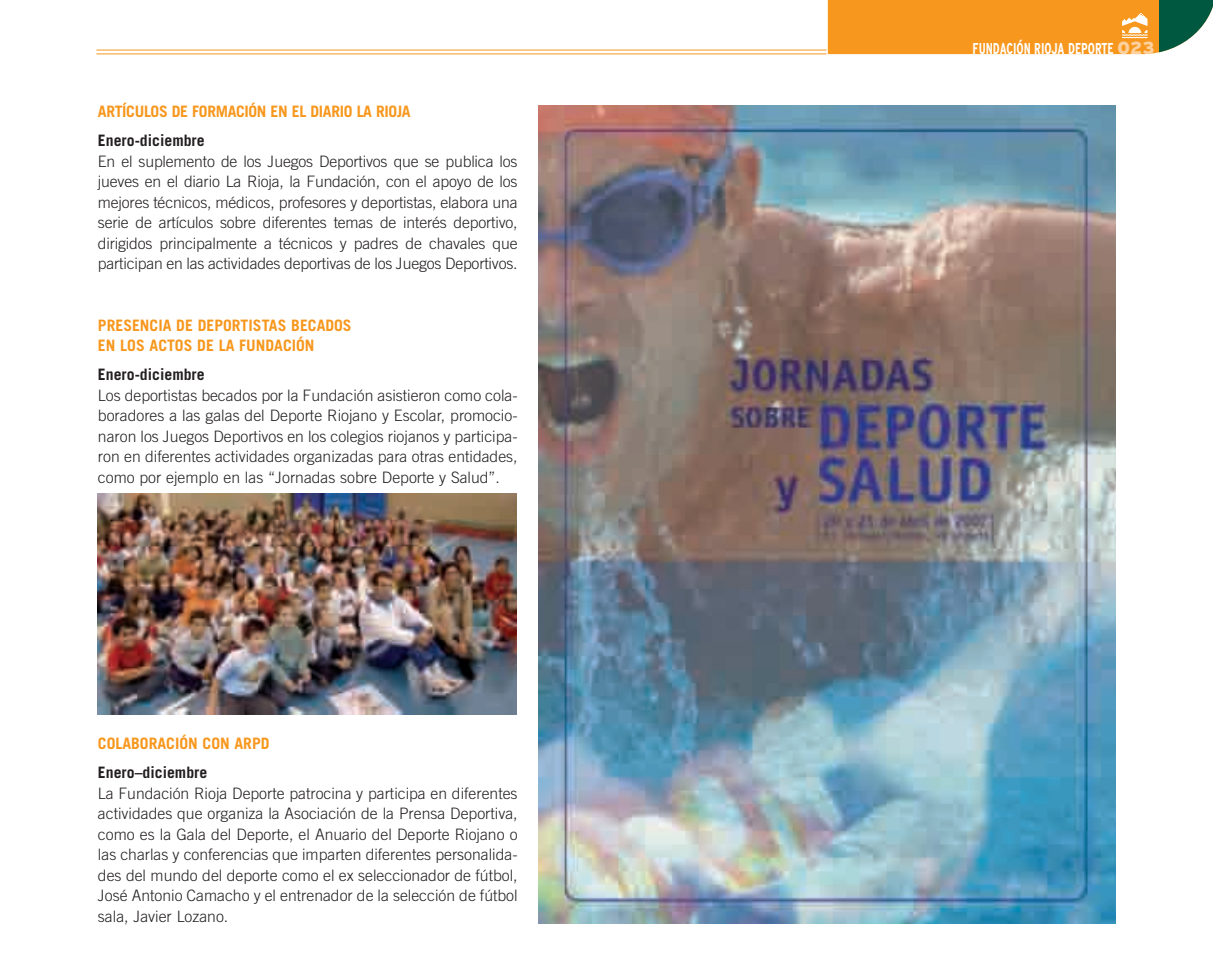
<style>
.page{position:relative;width:1213px;height:973px;background:#fff}
.page>*{position:absolute;margin:0;border:0;box-sizing:border-box;transform-origin:0 0}
.t1{font:300 15.75px/20.5px "Trade Gothic";color:#231f20;text-align:justify}
.t2{font:700 15.75px/20.5px "Trade Gothic";color:#f7971d}
.t3{font:700 15.75px/29.2px "Trade Gothic";letter-spacing:-.02em;color:#f7971d}
.t4{font:700 condensed 15.75px "Interstate";color:#fff;scale:.84 1}
.s1{color:#231f20}
.s2{font-weight:700}
.s3{font-weight:900;font-stretch:normal;font-size:17.5px;color:#fdd19e}
</style>
<div class="page">
<hr style="left:96px;top:53px;width:730px;height:1px;background:#f7971d">
<svg style="left:828px;top:0;width:385px;height:54px;background:#e0962b"></svg>
<hr style="left:96px;top:50px;width:730px;height:1px;background:#f7971d">
<img style="left:539px;top:106px;width:576px;height:817px">
<img style="left:98px;top:493px;width:419px;height:221px">
<p class="t3" style="left:98px;top:98px;width:314px">ARTÍCULOS DE FORMACIÓN EN EL DIARIO LA RIOJA<br><span class="s1">Enero-diciembre</span></p>
<p class="t1" style="left:98px;top:152px;width:421px">En el suplemento de los Juegos Deportivos que se publica los jueves en el diario La Rioja, la Fundación, con el apoyo de los mejores técnicos, médicos, profesores y deportistas, elabora una serie de artículos sobre diferentes temas de interés deportivo, dirigidos principalmente a técnicos y padres de chavales que participan en las actividades deportivas de los Juegos Deportivos.</p>
<p class="t2" style="left:98px;top:316px;width:255px">PRESENCIA DE DEPORTISTAS BECADOS<br>EN LOS ACTOS DE LA FUNDACIÓN</p>
<p class="t1" style="left:98px;top:366px;width:421px;text-align:left"><span class="s2">Enero-diciembre<br></span>Los deportistas becados por la Fundación asistieron como cola&shy;boradores a las galas del Deporte Riojano y Escolar, promocio&shy;naron los Juegos Deportivos en los colegios riojanos y participa&shy;ron en diferentes actividades organizadas para otras entidades, como por ejemplo en las “Jornadas sobre Deporte y Salud”.</p>
<p class="t2" style="left:98px;top:730px;width:173px;line-height:29.2px">COLABORACIÓN CON ARPD<br><span class="s1">Enero–diciembre</span></p>
<p class="t1" style="left:98px;top:784px;width:421px">La Fundación Rioja Deporte patrocina y participa en diferentes actividades que organiza la Asociación de la Prensa Deportiva, como es la Gala del Deporte, el Anuario del Deporte Riojano o las charlas y conferencias que imparten diferentes personalida&shy;des del mundo del deporte como el ex seleccionador de fútbol, José Antonio Camacho y el entrenador de la selección de fútbol sala, Javier Lozano.</p>
<p class="t4" style="left:972px;top:42px;width:218px">FUNDACIÓN RIOJA DEPORTE <span class="s3">023</span></p>
</div>
